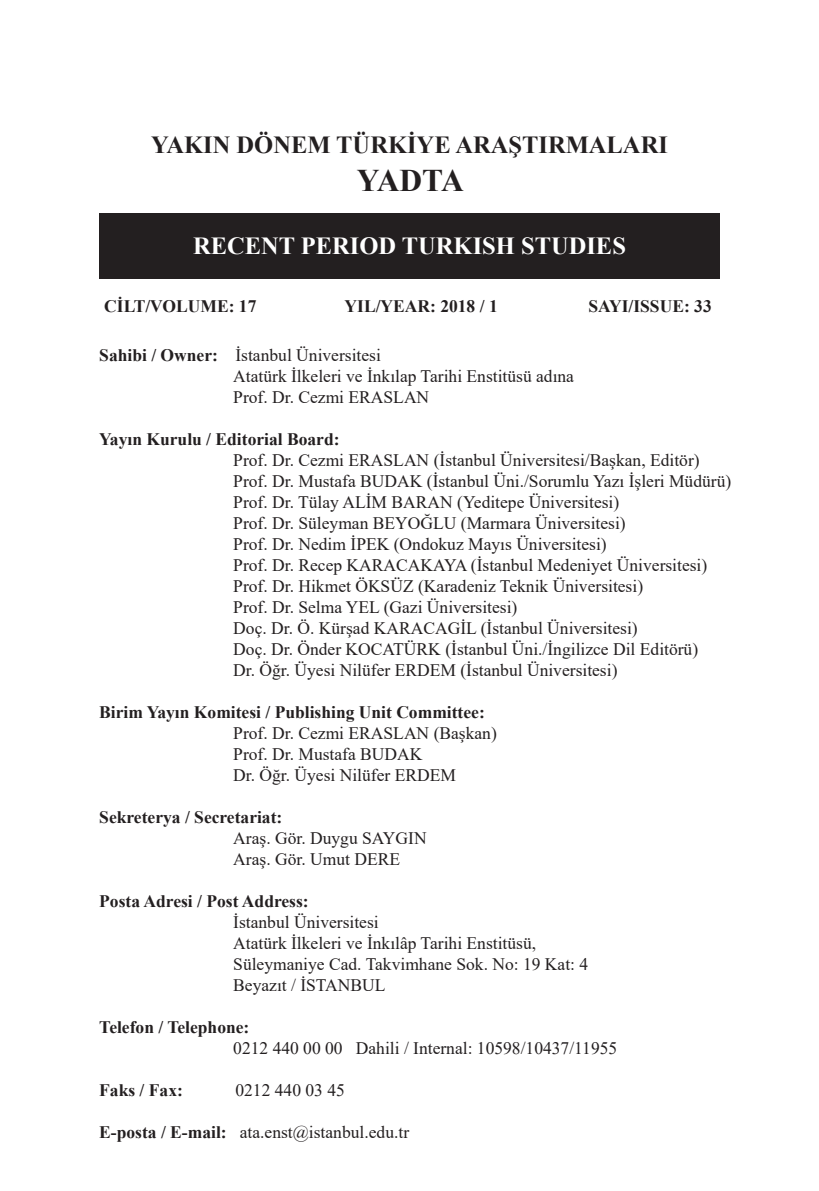
<style>
.page{position:relative;width:819px;height:1191px;background:#fff}
.page>*{position:absolute;margin:0;border:0;box-sizing:border-box;transform-origin:0 0}
.t1{font:700 31.5px "Times New Roman";letter-spacing:-.035em;color:#231f20}
.t2{font:700 24.5px "Times New Roman";color:#231f20}
.t3{font:700 24.5px "Times New Roman";color:#fff}
.t4{font:17.5px/21px "Times New Roman";color:#231f20}
.t5{font:700 17.5px "Times New Roman";color:#231f20}
.s1{font-weight:700}
</style>
<div class="page">
<div style="left:99px;top:213px;width:620px;height:65px;background:#231f20"></div>
<h2 class="t2" style="left:151px;top:128px;width:518px">YAKIN DÖNEM TÜRKİYE ARAŞTIRMALARI</h2>
<h1 class="t1" style="left:357px;top:158px;width:108px">YADTA</h1>
<h2 class="t3" style="left:193px;top:228px;width:434px">RECENT PERIOD TURKISH STUDIES</h2>
<p class="t5" style="left:104px;top:293px;width:154px">CİLT/VOLUME: 17</p>
<p class="t5" style="left:344px;top:293px;width:155px">YIL/YEAR: 2018 / 1</p>
<p class="t5" style="left:588px;top:293px;width:125px">SAYI/ISSUE: 33</p>
<p class="t4" style="left:233px;top:344px;width:342px;text-indent:-134px"><span class="s1">Sahibi / Owner:</span> İstanbul Üniversitesi<br>Atatürk İlkeleri ve İnkılap Tarihi Enstitüsü adına<br>Prof. Dr. Cezmi ERASLAN</p>
<p class="t5" style="left:99px;top:426px;width:242px">Yayın Kurulu / Editorial Board:</p>
<p class="t4" style="left:233px;top:449px;width:499px">Prof. Dr. Cezmi ERASLAN (İstanbul Üniversitesi/Başkan, Editör)<br>Prof. Dr. Mustafa BUDAK (İstanbul Üni./Sorumlu Yazı İşleri Müdürü)<br>Prof. Dr. Tülay ALİM BARAN (Yeditepe Üniversitesi)<br>Prof. Dr. Süleyman BEYOĞLU (Marmara Üniversitesi)<br>Prof. Dr. Nedim İPEK (Ondokuz Mayıs Üniversitesi)<br>Prof. Dr. Recep KARACAKAYA (İstanbul Medeniyet Üniversitesi)<br>Prof. Dr. Hikmet ÖKSÜZ (Karadeniz Teknik Üniversitesi)<br>Prof. Dr. Selma YEL (Gazi Üniversitesi)<br>Doç. Dr. Ö. Kürşad KARACAGİL (İstanbul Üniversitesi)<br>Doç. Dr. Önder KOCATÜRK (İstanbul Üni./İngilizce Dil Editörü)<br>Dr. Öğr. Üyesi Nilüfer ERDEM (İstanbul Üniversitesi)</p>
<p class="t5" style="left:99px;top:699px;width:387px">Birim Yayın Komitesi / Publishing Unit Committee:</p>
<p class="t4" style="left:233px;top:722px;width:265px">Prof. Dr. Cezmi ERASLAN (Başkan)<br>Prof. Dr. Mustafa BUDAK<br>Dr. Öğr. Üyesi Nilüfer ERDEM</p>
<p class="t5" style="left:99px;top:804px;width:185px">Sekreterya / Secretariat:</p>
<p class="t4" style="left:233px;top:827px;width:195px">Araş. Gör. Duygu SAYGIN<br>Araş. Gör. Umut DERE</p>
<p class="t5" style="left:99px;top:888px;width:211px">Posta Adresi / Post Address:</p>
<p class="t4" style="left:233px;top:911px;width:356px">İstanbul Üniversitesi<br>Atatürk İlkeleri ve İnkılâp Tarihi Enstitüsü, Süleymaniye Cad. Takvimhane Sok. No: 19 Kat: 4<br>Beyazıt / İSTANBUL</p>
<p class="t5" style="left:99px;top:1014px;width:152px">Telefon / Telephone:</p>
<p class="t4" style="left:233px;top:1037px;width:385px">0212 440 00 00 Dahili / Internal: 10598/10437/11955</p>
<p class="t5" style="left:99px;top:1077px;width:85px">Faks / Fax:</p>
<p class="t4" style="left:235px;top:1079px;width:111px">0212 440 03 45</p>
<p class="t4" style="left:99px;top:1121px;width:311px"><span class="s1">E-posta / E-mail:</span> ata.enst@istanbul.edu.tr</p>
</div>
